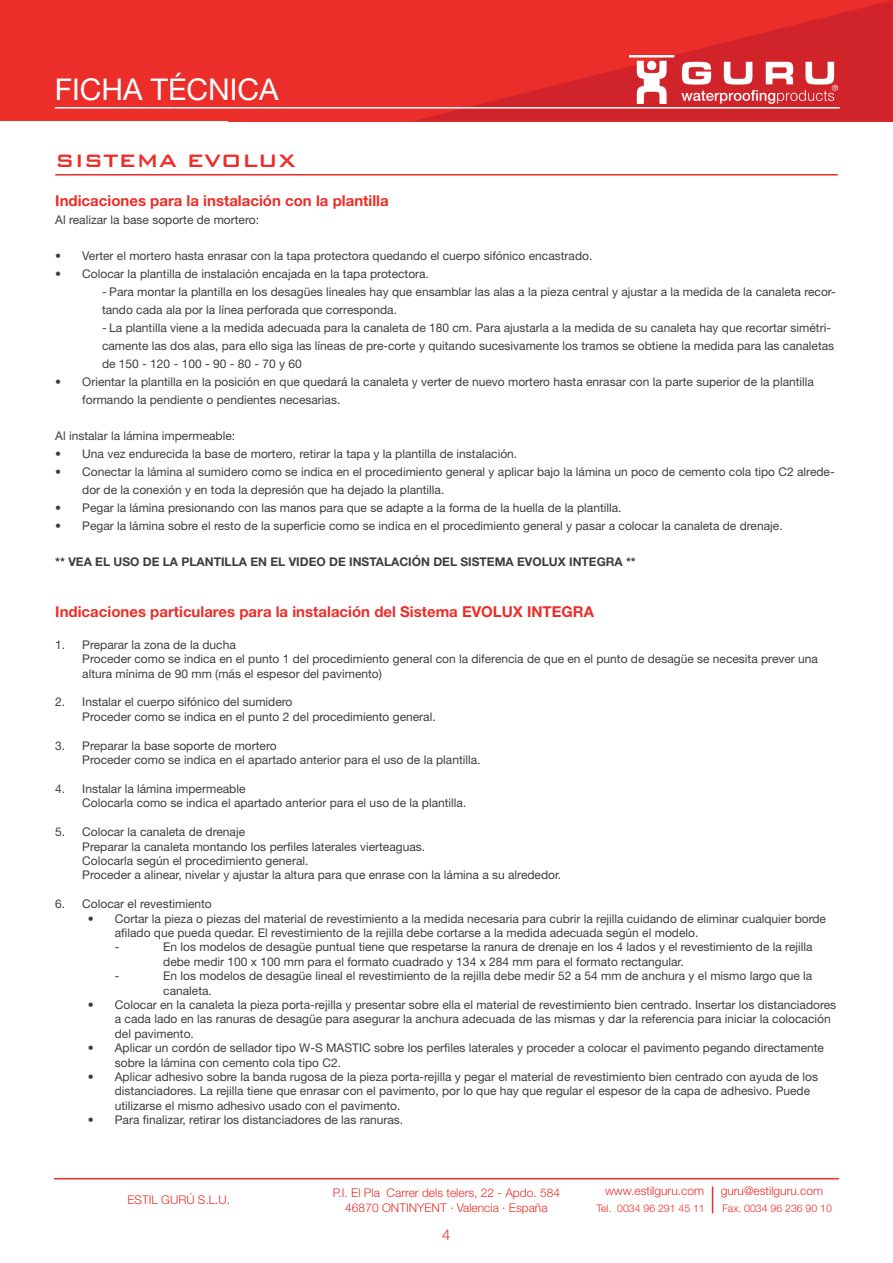
<style>
.page{position:relative;width:893px;height:1263px;background:#fff}
.page>*{position:absolute;margin:0;border:0;box-sizing:border-box;transform-origin:0 0}
.t1{font:30px "Helvetica Neue LT Std";color:#fff}
.t2{font:500 24px "Bank Gothic BT";color:#eb2e29}
.t3{font:700 15px "Helvetica Neue LT Std";color:#eb2e29}
.t4{font:300 15px "Helvetica Neue LT Std";color:#eb2e29}
.t5{font:12px/14.4px "Helvetica Neue LT Std";color:#3e3e3f}
.t6{font:300 12px/15px "Helvetica Neue LT Std";color:#eb2e29;text-align:center}
.t7{font:700 12px "Helvetica Neue LT Std";color:#3e3e3f}
.t8{font:300 10.5px "Helvetica Neue LT Std";color:#eb2e29}
</style>
<div class="page">
<div style="left:0;top:0;width:893px;height:121px;background:#eb2e29"></div>
<svg style="left:415px;top:0;width:478px;height:121px"></svg>
<hr style="left:54px;top:1178px;width:785px;height:1px;background:#eb2e29">
<svg style="left:712px;top:1186px;width:1px;height:27px"></svg>
<img style="left:630px;top:55px;width:208px;height:49px">
<hr style="left:55px;top:174px;width:783px;height:2px;background:#eb2e29">
<hr style="left:55px;top:107px;width:785px;height:2px;background:#fff">
<h1 class="t1" style="left:55px;top:72px;width:225px">FICHA TÉCNICA</h1>
<h2 class="t2" style="left:55px;top:148px;width:242px">SISTEMA EVOLUX</h2>
<p class="t3" style="left:55px;top:192px;width:335px">Indicaciones para la instalación con la plantilla</p>
<p class="t5" style="left:55px;top:213px;width:205px">Al realizar la base soporte de mortero:</p>
<p class="t5" style="left:55px;top:249px;width:539px">• Verter el mortero hasta enrasar con la tapa protectora quedando el cuerpo sifónico encastrado.</p>
<p class="t5" style="left:55px;top:267px;width:375px">• Colocar la plantilla de instalación encajada en la tapa protectora.</p>
<p class="t5" style="left:102px;top:283px;width:735px;line-height:18px">- Para montar la plantilla en los desagües lineales hay que ensamblar las alas a la pieza central y ajustar a la medida de la canaleta recor&shy;tando cada ala por la línea perforada que corresponda.</p>
<p class="t5" style="left:102px;top:319px;width:734px;line-height:18px">- La plantilla viene a la medida adecuada para la canaleta de 180 cm. Para ajustarla a la medida de su canaleta hay que recortar simétri&shy;camente las dos alas, para ello siga las líneas de pre-corte y quitando sucesivamente los tramos se obtiene la medida para las canaletas de 150 - 120 - 100 - 90 - 80 - 70 y 60</p>
<p class="t5" style="left:82px;top:373px;width:733px;line-height:18px;text-indent:-27px">• Orientar la plantilla en la posición en que quedará la canaleta y verter de nuevo mortero hasta enrasar con la parte superior de la plantilla formando la pendiente o pendientes necesarias.</p>
<p class="t5" style="left:55px;top:429px;width:181px">Al instalar la lámina impermeable:</p>
<p class="t5" style="left:55px;top:447px;width:463px">• Una vez endurecida la base de mortero, retirar la tapa y la plantilla de instalación.</p>
<p class="t5" style="left:82px;top:463px;width:754px;line-height:18px;text-indent:-27px">• Conectar la lámina al sumidero como se indica en el procedimiento general y aplicar bajo la lámina un poco de cemento cola tipo C2 alrede&shy;dor de la conexión y en toda la depresión que ha dejado la plantilla.</p>
<p class="t5" style="left:55px;top:501px;width:568px">• Pegar la lámina presionando con las manos para que se adapte a la forma de la huella de la plantilla.</p>
<p class="t5" style="left:55px;top:519px;width:729px">• Pegar la lámina sobre el resto de la superficie como se indica en el procedimiento general y pasar a colocar la canaleta de drenaje.</p>
<p class="t7" style="left:55px;top:555px;width:582px">** VEA EL USO DE LA PLANTILLA EN EL VIDEO DE INSTALACIÓN DEL SISTEMA EVOLUX INTEGRA **</p>
<p class="t3" style="left:55px;top:603px;width:540px">Indicaciones particulares para la instalación del Sistema EVOLUX INTEGRA</p>
<p class="t5" style="left:82px;top:637px;width:737px;text-indent:-27px">1. Preparar la zona de la ducha<br>Proceder como se indica en el punto 1 del procedimiento general con la diferencia de que en el punto de desagüe se necesita prever una altura mínima de 90 mm (más el espesor del pavimento)</p>
<p class="t5" style="left:82px;top:695px;width:355px;text-indent:-27px">2. Instalar el cuerpo sifónico del sumidero<br>Proceder como se indica en el punto 2 del procedimiento general.</p>
<p class="t5" style="left:82px;top:738px;width:400px;text-indent:-27px">3. Preparar la base soporte de mortero<br>Proceder como se indica en el apartado anterior para el uso de la plantilla.</p>
<p class="t5" style="left:82px;top:781px;width:386px;text-indent:-27px">4. Instalar la lámina impermeable<br>Colocarla como se indica el apartado anterior para el uso de la plantilla.</p>
<p class="t5" style="left:82px;top:824px;width:480px;text-indent:-27px">5. Colocar la canaleta de drenaje<br>Preparar la canaleta montando los perfiles laterales vierteaguas.<br>Colocarla según el procedimiento general.<br>Proceder a alinear, nivelar y ajustar la altura para que enrase con la lámina a su alrededor.</p>
<p class="t5" style="left:55px;top:896px;width:158px">6. Colocar el revestimiento</p>
<p class="t5" style="left:115px;top:911px;width:713px;text-indent:-27px">• Cortar la pieza o piezas del material de revestimiento a la medida necesaria para cubrir la rejilla cuidando de eliminar cualquier borde afilado que pueda quedar. El revestimiento de la rejilla debe cortarse a la medida adecuada según el modelo.<br>-</p>
<p class="t5" style="left:163px;top:940px;width:651px">En los modelos de desagüe puntual tiene que respetarse la ranura de drenaje en los 4 lados y el revestimiento de la rejilla debe medir 100 x 100 mm para el formato cuadrado y 134 x 284 mm para el formato rectangular.</p>
<p class="t5" style="left:115px;top:968px;width:6px">-</p>
<p class="t5" style="left:163px;top:968px;width:650px">En los modelos de desagüe lineal el revestimiento de la rejilla debe medir 52 a 54 mm de anchura y el mismo largo que la canaleta.</p>
<p class="t5" style="left:115px;top:997px;width:723px;text-indent:-27px">• Colocar en la canaleta la pieza porta-rejilla y presentar sobre ella el material de revestimiento bien centrado. Insertar los distanciadores a cada lado en las ranuras de desagüe para asegurar la anchura adecuada de las mismas y dar la referencia para iniciar la colocación del pavimento.</p>
<p class="t5" style="left:115px;top:1040px;width:711px;text-indent:-27px">• Aplicar un cordón de sellador tipo W-S MASTIC sobre los perfiles laterales y proceder a colocar el pavimento pegando directamente sobre la lámina con cemento cola tipo C2.</p>
<p class="t5" style="left:115px;top:1069px;width:705px;text-indent:-27px">• Aplicar adhesivo sobre la banda rugosa de la pieza porta-rejilla y pegar el material de revestimiento bien centrado con ayuda de los distanciadores. La rejilla tiene que enrasar con el pavimento, por lo que hay que regular el espesor de la capa de adhesivo. Puede utilizarse el mismo adhesivo usado con el pavimento.</p>
<p class="t5" style="left:88px;top:1112px;width:317px">• Para finalizar, retirar los distanciadores de las ranuras.</p>
<p class="t6" style="left:127px;top:1192px;width:104px">ESTIL GURÚ S.L.U.</p>
<p class="t6" style="left:333px;top:1185px;width:229px">P.I. El Pla Carrer dels telers, 22 - Apdo. 584<br>46870 ONTINYENT · Valencia · España</p>
<p class="t6" style="left:605px;top:1183px;width:100px">www.estilguru.com</p>
<p class="t6" style="left:721px;top:1183px;width:104px">guru@estilguru.com</p>
<p class="t8" style="left:596px;top:1201px;width:110px">Tel. 0034 96 291 45 11</p>
<p class="t8" style="left:722px;top:1201px;width:111px">Fax. 0034 96 236 90 10</p>
<p class="t4" style="left:442px;top:1225px;width:10px">4</p>
</div>
